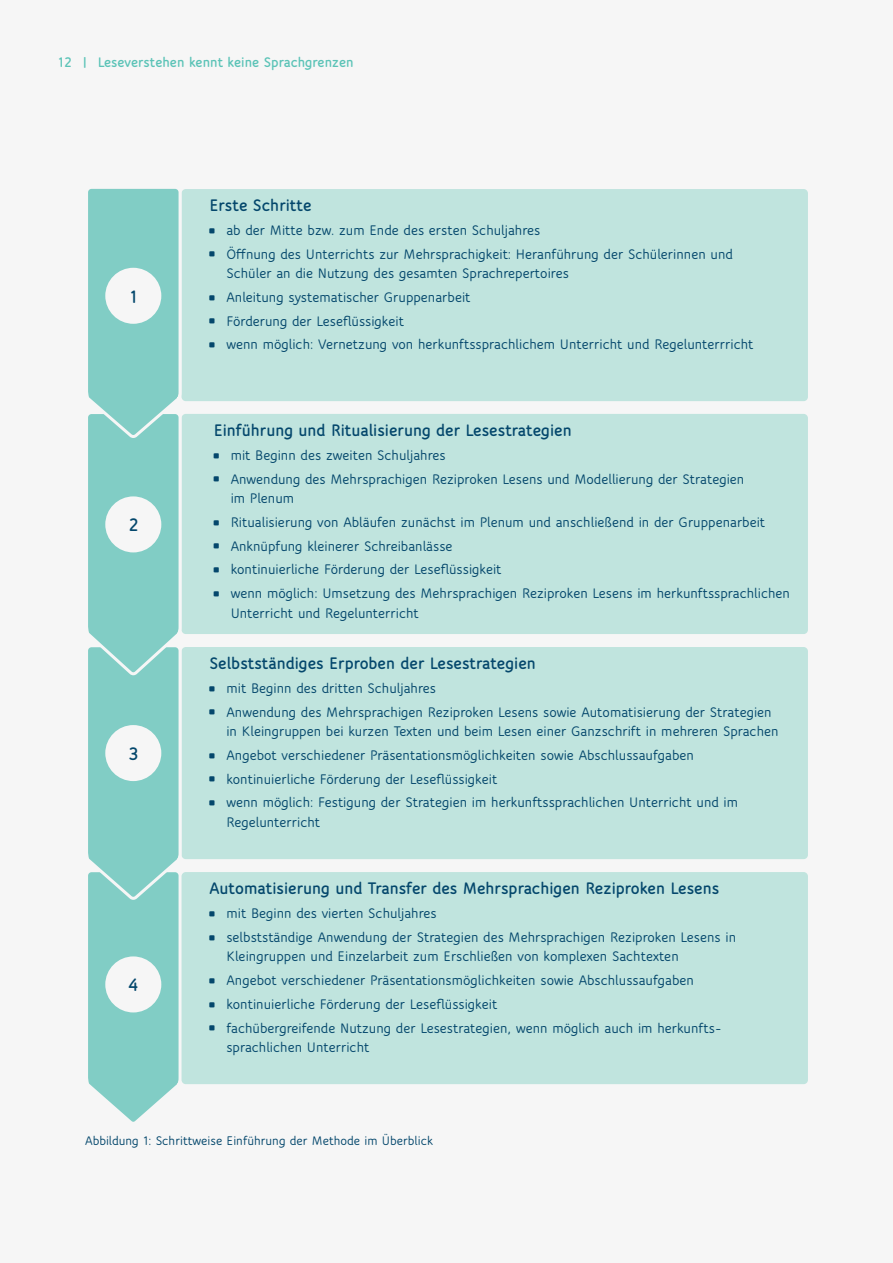
<style>
.page{position:relative;width:893px;height:1263px;background:#f6f6f6}
.page>*{position:absolute;margin:0;border:0;box-sizing:border-box;transform-origin:0 0}
.t1{font:800 19.5px "Speak Pro";color:#04476c}
.t2{font:800 18px "Speak Pro";color:#04476c}
.t3{font:700 15px/23.7px "Speak Pro";color:#04476c}
.t4{font:800 15px "Speak Pro";color:#5bc3b7}
.t5{font:700 13.5px "Speak Pro";color:#04476c}
</style>
<div class="page">
<div style="left:182px;top:872px;width:626px;height:212px;background:#c0e4de;border-radius:4px"></div>
<div style="left:182px;top:647px;width:626px;height:212px;background:#c0e4de;border-radius:4px"></div>
<div style="left:182px;top:414px;width:626px;height:220px;background:#c0e4de;border-radius:4px"></div>
<div style="left:182px;top:189px;width:626px;height:212px;background:#c0e4de;border-radius:4px"></div>
<svg style="left:88px;top:188px;width:95px;height:934px;background:#8fd1ca"></svg>
<div style="left:102px;top:265px;width:62px;height:62px;background:#f6f6f6;border-radius:50%"></div>
<div style="left:99px;top:262px;width:68px;height:68px;border:6px solid #81cdc5;border-radius:50%"></div>
<div style="left:102px;top:722px;width:62px;height:62px;background:#f6f6f6;border-radius:50%"></div>
<div style="left:99px;top:719px;width:68px;height:68px;border:6px solid #81cdc5;border-radius:50%"></div>
<div style="left:102px;top:493px;width:62px;height:62px;background:#f6f6f6;border-radius:50%"></div>
<div style="left:99px;top:490px;width:68px;height:68px;border:6px solid #81cdc5;border-radius:50%"></div>
<p class="t4" style="left:58px;top:53px;width:297px">12 | Leseverstehen kennt keine Sprachgrenzen</p>
<h1 class="t1" style="left:130px;top:285px;width:9px">1</h1>
<h1 class="t1" style="left:128px;top:513px;width:13px">2</h1>
<h1 class="t1" style="left:128px;top:742px;width:13px">3</h1>
<h1 class="t1" style="left:128px;top:973px;width:13px">4</h1>
<p class="t2" style="left:209px;top:195px;width:104px">Erste Schritte</p>
<p class="t3" style="left:226px;top:218px;width:508px">ab der Mitte bzw. zum Ende des ersten Schuljahres<br>Öffnung des Unterrichts zur Mehrsprachigkeit: Heranführung der Schülerinnen und</p>
<p class="t3" style="left:226px;top:261px;width:529px">Schüler an die Nutzung des gesamten Sprachrepertoires<br>Anleitung systematischer Gruppenarbeit<br>Förderung der Leseflüssigkeit<br>wenn möglich: Vernetzung von herkunftssprachlichem Unterricht und Regelunterrricht</p>
<p class="t2" style="left:214px;top:420px;width:359px">Einführung und Ritualisierung der Lesestrategien</p>
<p class="t3" style="left:231px;top:443px;width:515px">mit Beginn des zweiten Schuljahres<br>Anwendung des Mehrsprachigen Reziproken Lesens und Modellierung der Strategien</p>
<p class="t3" style="left:231px;top:486px;width:561px">im Plenum<br>Ritualisierung von Abläufen zunächst im Plenum und anschließend in der Gruppenarbeit Anknüpfung kleinerer Schreibanlässe<br>kontinuierliche Förderung der Leseflüssigkeit<br>wenn möglich: Umsetzung des Mehrsprachigen Reziproken Lesens im herkunftssprachlichen</p>
<p class="t3" style="left:231px;top:601px;width:190px">Unterricht und Regelunterricht</p>
<p class="t2" style="left:209px;top:653px;width:328px">Selbstständiges Erproben der Lesestrategien</p>
<p class="t3" style="left:226px;top:676px;width:547px">mit Beginn des dritten Schuljahres<br>Anwendung des Mehrsprachigen Reziproken Lesens sowie Automatisierung der Strategien</p>
<p class="t3" style="left:226px;top:719px;width:554px">in Kleingruppen bei kurzen Texten und beim Lesen einer Ganzschrift in mehreren Sprachen Angebot verschiedener Präsentationsmöglichkeiten sowie Abschlussaufgaben kontinuierliche Förderung der Leseflüssigkeit<br>wenn möglich: Festigung der Strategien im herkunftssprachlichen Unterricht und im</p>
<p class="t3" style="left:226px;top:810px;width:95px">Regelunterricht</p>
<p class="t2" style="left:209px;top:878px;width:511px">Automatisierung und Transfer des Mehrsprachigen Reziproken Lesens</p>
<p class="t3" style="left:226px;top:901px;width:511px">mit Beginn des vierten Schuljahres<br>selbstständige Anwendung der Strategien des Mehrsprachigen Reziproken Lesens in</p>
<p class="t3" style="left:226px;top:944px;width:494px">Kleingruppen und Einzelarbeit zum Erschließen von komplexen Sachtexten Angebot verschiedener Präsentationsmöglichkeiten sowie Abschlussaufgaben kontinuierliche Förderung der Leseflüssigkeit<br>fachübergreifende Nutzung der Lesestrategien, wenn möglich auch im herkunfts-</p>
<p class="t3" style="left:226px;top:1035px;width:145px">sprachlichen Unterricht</p>
<p class="t5" style="left:85px;top:1133px;width:349px">Abbildung 1: Schrittweise Einführung der Methode im Überblick</p>
</div>
